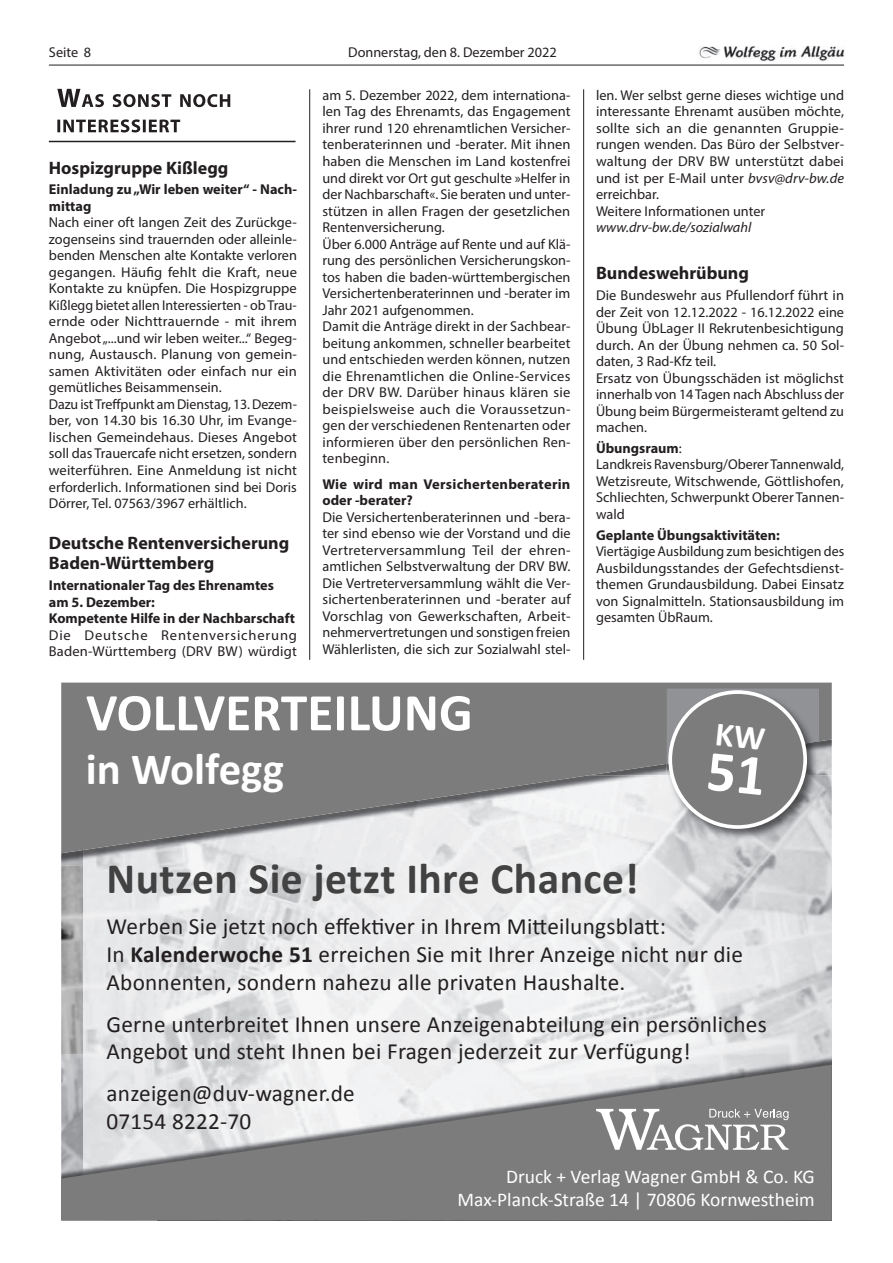
<style>
.page{position:relative;width:893px;height:1263px;background:#fff}
.page>*{position:absolute;margin:0;border:0;box-sizing:border-box;transform-origin:0 0}
.t1{font:700 53.4px "Calibri";color:#fff}
.t2{font:700 44.85px "Calibri";color:#fff}
.t3{font:700 43.65px "Calibri";letter-spacing:.01em;color:#424242}
.t4{font:23.25px/27.9px "Calibri";letter-spacing:.01em;color:#231f20}
.t5{font:19.5px/23.4px "Calibri";color:#fff;text-align:right}
.t6{font:700 18px/20.2px "Myriad Pro";color:#231f20}
.t7{font:14.25px/16.5px "Myriad Pro";color:#231f20}
.t8{font:700 14.25px/16.5px "Myriad Pro";color:#231f20}
.t9{font:14.25px/16.5px "Myriad Pro";letter-spacing:.045em;color:#231f20}
.t10{font:italic 14.25px "Myriad Pro";color:#231f20}
.s1{font-style:italic}
.s2{font-weight:700}
</style>
<div class="page">
<hr style="left:49px;top:65px;width:795px;height:1px;background:#231f20">
<img style="left:698px;top:45px;width:147px;height:16px">
<hr style="left:583px;top:89px;width:1px;height:571px;background:#231f20">
<hr style="left:309px;top:89px;width:1px;height:571px;background:#231f20">
<hr style="left:49px;top:141px;width:247px;height:1px;background:#231f20">
<svg style="left:57px;top:89px;width:173px;height:18px"></svg>
<svg style="left:57px;top:119px;width:123px;height:13px"></svg>
<img style="left:83px;top:853px;width:749px;height:212px">
<img style="left:61px;top:853px;width:22px;height:12px">
<svg style="left:61px;top:682px;width:771px;height:171px;background:#959596"></svg>
<img style="left:61px;top:1054px;width:97px;height:11px">
<svg style="left:61px;top:1065px;width:771px;height:155px;background:#a0a1a1"></svg>
<svg style="left:596px;top:1109px;width:192px;height:41px"></svg>
<img style="left:667px;top:764px;width:152px;height:77px">
<img style="left:667px;top:688px;width:152px;height:76px">
<div style="left:670px;top:692px;width:135px;height:135px;background:#7c7c7c;border-radius:50%"></div>
<div style="left:668px;top:690px;width:139px;height:139px;border:4px solid #fff;border-radius:50%"></div>
<p class="t7" style="left:49px;top:44px;width:44px">Seite 8</p>
<p class="t7" style="left:348px;top:44px;width:210px">Donnerstag, den 8. Dezember 2022</p>
<p class="t6" style="left:49px;top:157px;width:181px">Hospizgruppe Kißlegg</p>
<p class="t8" style="left:49px;top:181px;width:250px">Einladung zu „Wir leben weiter“ - Nach&shy;mittag</p>
<p class="t7" style="left:49px;top:214px;width:250px">Nach einer oft langen Zeit des Zurückge&shy;zogenseins sind trauernden oder alleinle&shy;benden Menschen alte Kontakte verloren gegangen. Häufig fehlt die Kraft, neue Kontakte zu knüpfen. Die Hospizgruppe Kißlegg bietet allen Interessierten - ob Trau&shy;ernde oder Nichttrauernde - mit ihrem Angebot „...und wir leben weiter...“ Begeg&shy;nung, Austausch. Planung von gemein&shy;samen Aktivitäten oder einfach nur ein gemütliches Beisammensein.<br>Dazu ist Treffpunkt am Dienstag, 13. Dezem&shy;ber, von 14.30 bis 16.30 Uhr, im Evange&shy;lischen Gemeindehaus. Dieses Angebot soll das Trauercafe nicht ersetzen, sondern weiterführen. Eine Anmeldung ist nicht erforderlich. Informationen sind bei Doris Dörrer, Tel. 07563/3967 erhältlich.</p>
<p class="t6" style="left:49px;top:532px;width:242px">Deutsche Rentenversicherung<br>Baden-Württemberg</p>
<p class="t8" style="left:49px;top:576px;width:248px">Internationaler Tag des Ehrenamtes am 5. Dezember:<br>Kompetente Hilfe in der Nachbarschaft</p>
<p class="t9" style="left:49px;top:626px;width:250px">Die Deutsche Rentenversicherung<br>Baden-Württemberg (DRV BW) würdigt</p>
<p class="t7" style="left:322px;top:87px;width:250px">am 5. Dezember 2022, dem internationa&shy;len Tag des Ehrenamts, das Engagement ihrer rund 120 ehrenamtlichen Versicher&shy;tenberaterinnen und -berater. Mit ihnen haben die Menschen im Land kostenfrei und direkt vor Ort gut geschulte »Helfer in der Nachbarschaft«. Sie beraten und unter&shy;stützen in allen Fragen der gesetzlichen Rentenversicherung.<br>Über 6.000 Anträge auf Rente und auf Klä&shy;rung des persönlichen Versicherungskon&shy;tos haben die baden-württembergischen Versichertenberaterinnen und -berater im Jahr 2021 aufgenommen.<br>Damit die Anträge direkt in der Sachbear&shy;beitung ankommen, schneller bearbeitet und entschieden werden können, nutzen die Ehrenamtlichen die Online-Services der DRV BW. Darüber hinaus klären sie beispielsweise auch die Voraussetzun&shy;gen der verschiedenen Rentenarten oder informieren über den persönlichen Ren&shy;tenbeginn.</p>
<p class="t8" style="left:322px;top:475px;width:250px">Wie wird man Versichertenberaterin oder -berater?</p>
<p class="t7" style="left:322px;top:509px;width:250px;text-align:justify">Die Versichertenberaterinnen und -bera&shy;ter sind ebenso wie der Vorstand und die Vertreterversammlung Teil der ehren&shy;amtlichen Selbstverwaltung der DRV BW.<br>Die Vertreterversammlung wählt die Ver&shy;sichertenberaterinnen und -berater auf Vorschlag von Gewerkschaften, Arbeit&shy;nehmervertretungen und sonstigen freien Wählerlisten, die sich zur Sozialwahl stel-</p>
<h1 class="t1" style="left:86px;top:678px;width:388px">VOLLVERTEILUNG</h1>
<h2 class="t2" style="left:86px;top:740px;width:200px">in Wolfegg</h2>
<p class="t7" style="left:596px;top:87px;width:250px">len. Wer selbst gerne dieses wichtige und interessante Ehrenamt ausüben möchte, sollte sich an die genannten Gruppie&shy;rungen wenden. Das Büro der Selbstver&shy;waltung der DRV BW unterstützt dabei und ist per E-Mail unter <span class="s1">bvsv@drv-bw.de </span>erreichbar.<br>Weitere Informationen unter</p>
<p class="t10" style="left:596px;top:218px;width:157px">www.drv-bw.de/sozialwahl</p>
<p class="t6" style="left:596px;top:262px;width:155px">Bundeswehrübung</p>
<p class="t7" style="left:596px;top:287px;width:250px">Die Bundeswehr aus Pfullendorf führt in der Zeit von 12.12.2022 - 16.12.2022 eine Übung ÜbLager II Rekrutenbesichtigung durch. An der Übung nehmen ca. 50 Sol&shy;daten, 3 Rad-Kfz teil.<br>Ersatz von Übungsschäden ist möglichst innerhalb von 14 Tagen nach Abschluss der Übung beim Bürgermeisteramt geltend zu machen.</p>
<p class="t7" style="left:596px;top:439px;width:250px"><span class="s2">Übungsraum</span>:<br>Landkreis Ravensburg/Oberer Tannenwald,<br>Wetzisreute, Witschwende, Göttlishofen,<br>Schliechten, Schwerpunkt Oberer Tannen&shy;wald</p>
<p class="t8" style="left:596px;top:526px;width:185px">Geplante Übungsaktivitäten:</p>
<p class="t7" style="left:596px;top:543px;width:250px;text-align:justify">Viertägige Ausbildung zum besichtigen des Ausbildungsstandes der Gefechtsdienst&shy;themen Grundausbildung. Dabei Einsatz von Signalmitteln. Stationsausbildung im gesamten ÜbRaum.</p>
<h3 class="t3" style="left:107px;top:850px;width:534px">Nutzen Sie jetzt Ihre Chance!</h3>
<h3 class="t4" style="left:107px;top:912px;width:638px">Werben Sie jetzt noch effektiver in Ihrem Mitteilungsblatt:<br>In <span class="s2">Kalenderwoche 51</span> erreichen Sie mit Ihrer Anzeige nicht nur die<br>Abonnenten, sondern nahezu alle privaten Haushalte.</h3>
<h3 class="t4" style="left:107px;top:1010px;width:662px">Gerne unterbreitet Ihnen unsere Anzeigenabteilung ein persönliches<br>Angebot und steht Ihnen bei Fragen jederzeit zur Verfügung!</h3>
<h3 class="t4" style="left:107px;top:1079px;width:250px">anzeigen@duv-wagner.de<br>07154 8222-70</h3>
<h3 class="t5" style="left:458px;top:1165px;width:359px">Druck + Verlag Wagner GmbH &amp; Co. KG<br>Max-Planck-Straße 14 | 70806 Kornwestheim</h3>
</div>
